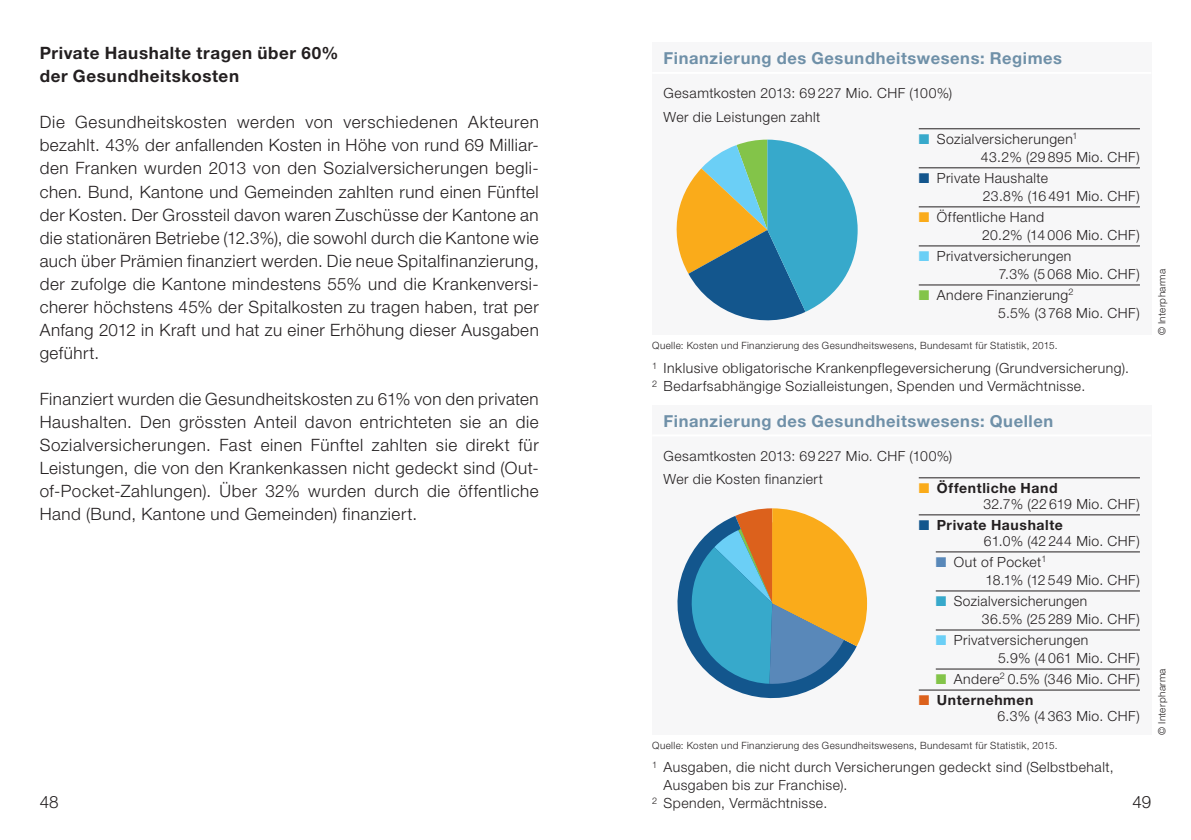
<style>
.page{position:relative;width:1191px;height:840px;background:#fff}
.page>*{position:absolute;margin:0;border:0;box-sizing:border-box;transform-origin:0 0}
.IPH_GT{font:300 17px/23px "Helvetica Neue";letter-spacing:.03em;color:#231f20;text-align:justify}
.IPH_ZT{font:700 17px "Helvetica Neue";letter-spacing:.035em;color:#231f20}
.IPH_grafiktitel{font:700 16.4px "Helvetica Neue";letter-spacing:.035em;color:#6f90a8}
.IPH_Grafiktitel__2{font:300 14px/18px "Helvetica Neue";letter-spacing:.035em;color:#231f20}
.t1{font:300 10px "Helvetica Neue";letter-spacing:.04em;color:#231f20}
.s1{color:#37a9cb}
.s2{color:#13568d}
.s3{color:#faab1a}
.s4{color:#6bcff6}
.s5{color:#83c449}
.s6{font-weight:700}
.s7{color:#5988b9}
.s8{color:#dc611c}
</style>
<div class="page">
<div style="left:652px;top:405px;width:499px;height:329px;background:#f7f7f8"></div>
<hr style="left:652px;top:434px;width:499px;height:2px;background:#fff">
<svg style="left:677px;top:508px;width:190px;height:189px"></svg>
<hr style="left:918px;top:477px;width:222px;height:1px;background:#231f20">
<hr style="left:918px;top:514px;width:222px;height:1px;background:#231f20">
<hr style="left:935px;top:551px;width:205px;height:1px;background:#231f20">
<hr style="left:935px;top:590px;width:205px;height:1px;background:#231f20">
<hr style="left:935px;top:629px;width:205px;height:1px;background:#231f20">
<hr style="left:935px;top:668px;width:205px;height:1px;background:#231f20">
<hr style="left:918px;top:689px;width:222px;height:1px;background:#231f20">
<div style="left:652px;top:43px;width:499px;height:292px;background:#f7f7f8"></div>
<hr style="left:652px;top:72px;width:499px;height:2px;background:#fff">
<svg style="left:676px;top:139px;width:181px;height:182px"></svg>
<hr style="left:918px;top:128px;width:222px;height:1px;background:#231f20">
<hr style="left:918px;top:167px;width:222px;height:1px;background:#231f20">
<hr style="left:918px;top:206px;width:222px;height:1px;background:#231f20">
<hr style="left:918px;top:245px;width:222px;height:1px;background:#231f20">
<hr style="left:918px;top:284px;width:222px;height:1px;background:#231f20">
<p class="IPH_ZT" style="left:40px;top:43px;width:300px">Private Haushalte tragen über 60%</p>
<p class="IPH_ZT" style="left:40px;top:66px;width:201px">der Gesundheitskosten</p>
<p class="IPH_GT" style="left:40px;top:110px;width:500px">Die Gesundheitskosten werden von verschiedenen Akteuren bezahlt. 43% der anfallenden Kosten in Höhe von rund 69 Milliar&shy;den Franken wurden 2013 von den Sozialversicherungen begli&shy;chen. Bund, Kantone und Gemeinden zahlten rund einen Fünftel der Kosten. Der Grossteil davon waren Zuschüsse der Kantone an die stationären Betriebe (12.3%), die sowohl durch die Kantone wie auch über Prämien finanziert werden. Die neue Spitalfinanzierung, der zufolge die Kantone mindestens 55% und die Krankenversi&shy;cherer höchstens 45% der Spitalkosten zu tragen haben, trat per Anfang 2012 in Kraft und hat zu einer Erhöhung dieser Ausgaben geführt.</p>
<p class="IPH_GT" style="left:40px;top:386px;width:500px">Finanziert wurden die Gesundheitskosten zu 61% von den privaten Haushalten. Den grössten Anteil davon entrichteten sie an die Sozialversicherungen. Fast einen Fünftel zahlten sie direkt für Leistungen, die von den Krankenkassen nicht gedeckt sind (Out&shy;of-Pocket-Zahlungen). Über 32% wurden durch die öffentliche Hand (Bund, Kantone und Gemeinden) finanziert.</p>
<p class="IPH_grafiktitel" style="left:663px;top:48px;width:400px">Finanzierung des Gesundheitswesens: Regimes</p>
<p class="IPH_Grafiktitel__2" style="left:663px;top:84px;width:290px">Gesamtkosten 2013: 69 227 Mio. CHF (100%)</p>
<p class="IPH_Grafiktitel__2" style="left:663px;top:107px;width:158px">Wer die Leistungen zahlt</p>
<p class="IPH_Grafiktitel__2" style="left:981px;top:129px;width:160px;text-indent:-62px"><span class="s1">■</span> Sozialversicherungen<sup>1<br></sup>43.2% (29 895 Mio. CHF)</p>
<p class="IPH_Grafiktitel__2" style="left:918px;top:168px;width:131px"><span class="s2">■</span> Private Haushalte</p>
<p class="IPH_Grafiktitel__2" style="left:983px;top:186px;width:158px">23.8% (16 491 Mio. CHF)</p>
<p class="IPH_Grafiktitel__2" style="left:982px;top:207px;width:159px;text-indent:-63px"><span class="s3">■</span> Öffentliche Hand<br>20.2% (14 006 Mio. CHF)</p>
<p class="IPH_Grafiktitel__2" style="left:998px;top:246px;width:143px;text-indent:-80px"><span class="s4">■</span> Privatversicherungen<br>7.3% (5 068 Mio. CHF)</p>
<p class="IPH_Grafiktitel__2" style="left:998px;top:285px;width:143px;text-indent:-79px"><span class="s5">■</span> Andere Finanzierung<sup>2<br></sup>5.5% (3 768 Mio. CHF)</p>
<p class="t1" style="left:652px;top:339px;width:407px">Quelle: Kosten und Finanzierung des Gesundheitswesens, Bundesamt für Statistik, 2015.</p>
<p class="IPH_Grafiktitel__2" style="left:652px;top:358px;width:478px"><sup>1</sup> Inklusive obligatorische Krankenpflegeversicherung (Grundversicherung).</p>
<p class="IPH_Grafiktitel__2" style="left:652px;top:376px;width:434px"><sup>2</sup> Bedarfsabhängige Sozialleistungen, Spenden und Vermächtnisse.</p>
<p class="IPH_grafiktitel" style="left:663px;top:410px;width:391px">Finanzierung des Gesundheitswesens: Quellen</p>
<p class="IPH_Grafiktitel__2" style="left:663px;top:446px;width:290px">Gesamtkosten 2013: 69 227 Mio. CHF (100%)</p>
<p class="IPH_Grafiktitel__2" style="left:663px;top:469px;width:161px">Wer die Kosten finanziert</p>
<p class="IPH_Grafiktitel__2" style="left:983px;top:479px;width:158px;line-height:16px;text-indent:-65px"><span class="s3">■</span> <span class="s6">Öffentliche Hand<br></span>32.7% (22 619 Mio. CHF)</p>
<p class="IPH_Grafiktitel__2" style="left:984px;top:516px;width:157px;line-height:16px;text-indent:-65px"><span class="s2">■</span> <span class="s6">Private Haushalte<br></span>61.0% (42 244 Mio. CHF)</p>
<p class="IPH_Grafiktitel__2" style="left:985px;top:552px;width:156px;text-indent:-50px"><span class="s7">■</span> Out of Pocket<sup>1<br></sup>18.1% (12 549 Mio. CHF)</p>
<p class="IPH_Grafiktitel__2" style="left:982px;top:591px;width:160px;text-indent:-46px"><span class="s1">■</span> Sozialversicherungen<br>36.5% (25 289 Mio. CHF)</p>
<p class="IPH_Grafiktitel__2" style="left:998px;top:630px;width:143px;text-indent:-62px"><span class="s4">■</span> Privatversicherungen<br>5.9% (4 061 Mio. CHF)</p>
<p class="IPH_Grafiktitel__2" style="left:935px;top:669px;width:206px"><span class="s5">■</span> Andere<sup>2</sup> 0.5% (346 Mio. CHF)</p>
<p class="IPH_Grafiktitel__2" style="left:997px;top:691px;width:144px;line-height:16px;text-indent:-79px"><span class="s8">■</span> <span class="s6">Unternehmen<br></span>6.3% (4 363 Mio. CHF)</p>
<p class="t1" style="left:1155px;top:335px;width:68px;rotate:-90deg">© Interpharma</p>
<p class="t1" style="left:1155px;top:734px;width:68px;rotate:-90deg">© Interpharma</p>
<p class="t1" style="left:652px;top:738px;width:407px">Quelle: Kosten und Finanzierung des Gesundheitswesens, Bundesamt für Statistik, 2015.</p>
<p class="IPH_Grafiktitel__2" style="left:663px;top:757px;width:451px;text-indent:-11px"><sup>1</sup> Ausgaben, die nicht durch Versicherungen gedeckt sind (Selbstbehalt,<br>Ausgaben bis zur Franchise).</p>
<p class="IPH_Grafiktitel__2" style="left:652px;top:793px;width:177px"><sup>2</sup> Spenden, Vermächtnisse.</p>
<p class="IPH_GT" style="left:40px;top:789px;width:20px">48</p>
<p class="IPH_GT" style="left:1132px;top:789px;width:20px">49</p>
</div>
